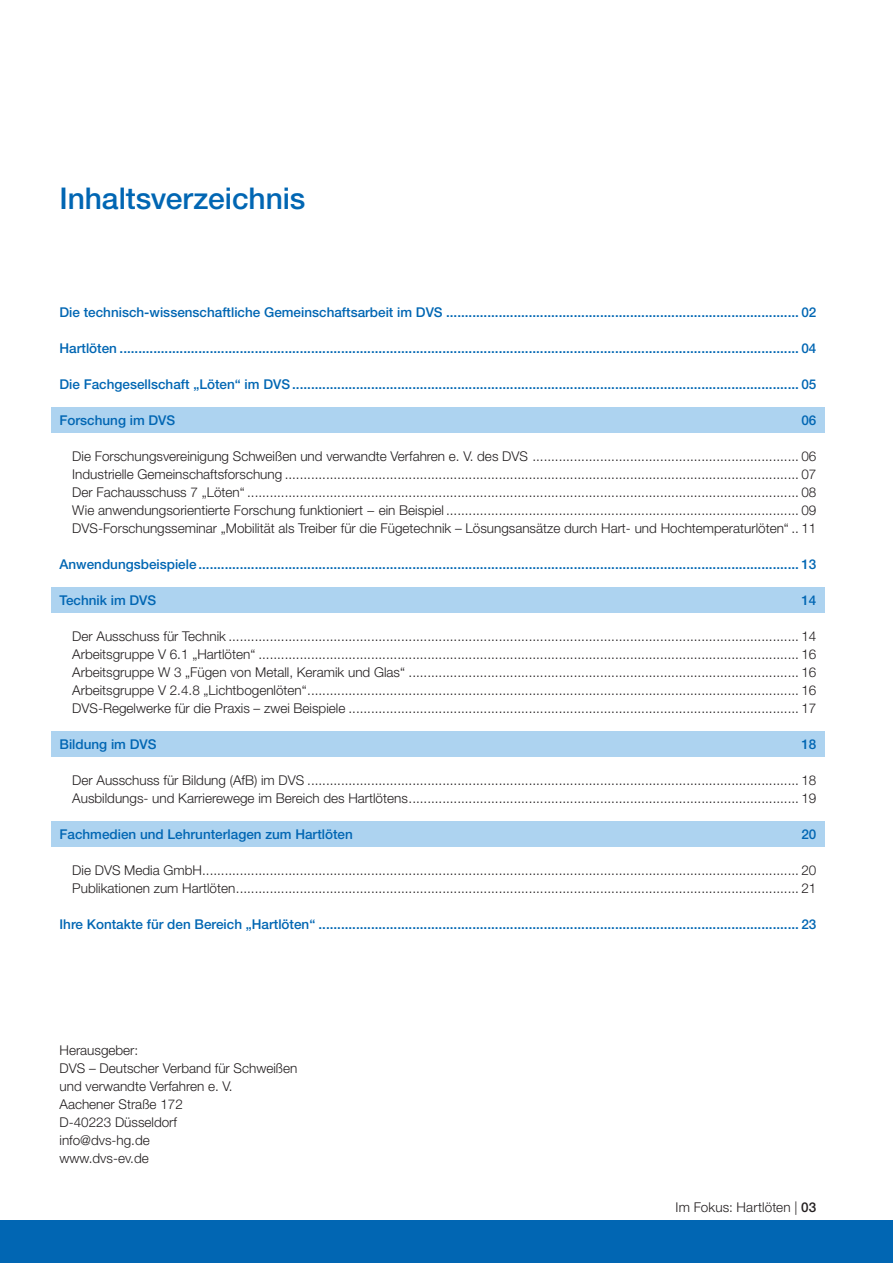
<style>
.page{position:relative;width:893px;height:1263px;background:#fff}
.page>*{position:absolute;margin:0;border:0;box-sizing:border-box;transform-origin:0 0}
.t1{font:500 30px "Helvetica Neue LT Std";letter-spacing:-.005em;color:#0166b3}
.t2{font:300 13.5px/18px "Helvetica Neue LT Pro";color:#231f20}
.t3{font:500 13.5px "Helvetica Neue LT Std";color:#0166b3}
.s1{font-family:"Helvetica Neue LT Std";font-weight:500}
</style>
<div class="page">
<div style="left:0;top:1220px;width:893px;height:43px;background:#0166b3"></div>
<div style="left:51px;top:407px;width:774px;height:26px;background:#add3f0"></div>
<div style="left:51px;top:588px;width:774px;height:25px;background:#add3f0"></div>
<div style="left:51px;top:731px;width:774px;height:26px;background:#add3f0"></div>
<div style="left:51px;top:821px;width:774px;height:26px;background:#add3f0"></div>
<h1 class="t1" style="left:60px;top:181px;width:247px">Inhaltsverzeichnis</h1>
<p class="t3" style="left:60px;top:304px;width:758px">Die technisch-wissenschaftliche Gemeinschaftsarbeit im DVS .............................................................................................. 02</p>
<p class="t3" style="left:60px;top:340px;width:758px">Hartlöten ..................................................................................................................................................................................... 04</p>
<p class="t3" style="left:60px;top:376px;width:758px">Die Fachgesellschaft „Löten“ im DVS ....................................................................................................................................... 05</p>
<p class="t3" style="left:60px;top:413px;width:117px">Forschung im DVS</p>
<p class="t3" style="left:801px;top:413px;width:17px">06</p>
<p class="t2" style="left:72px;top:447px;width:746px;text-align:justify">Die Forschungsvereinigung Schweißen und verwandte Verfahren e. V. des DVS ....................................................................... 06<br>Industrielle Gemeinschaftsforschung ......................................................................................................................................... 07<br>Der Fachausschuss 7 „Löten“ ................................................................................................................................................... 08<br>Wie anwendungsorientierte Forschung funktioniert − ein Beispiel .............................................................................................. 09<br>DVS-Forschungsseminar „Mobilität als Treiber für die Fügetechnik – Lösungsansätze durch Hart- und Hochtemperaturlöten“ .. 11</p>
<p class="t3" style="left:60px;top:556px;width:758px">Anwendungsbeispiele................................................................................................................................................................ 13</p>
<p class="t3" style="left:60px;top:592px;width:98px">Technik im DVS</p>
<p class="t3" style="left:801px;top:592px;width:17px">14</p>
<p class="t2" style="left:72px;top:627px;width:746px;text-align:justify">Der Ausschuss für Technik ........................................................................................................................................................ 14<br>Arbeitsgruppe V 6.1 „Hartlöten“ ................................................................................................................................................ 16<br>Arbeitsgruppe W 3 „Fügen von Metall, Keramik und Glas“ ........................................................................................................ 16<br>Arbeitsgruppe V 2.4.8 „Lichtbogenlöten“................................................................................................................................... 16<br>DVS-Regelwerke für die Praxis – zwei Beispiele ........................................................................................................................ 17</p>
<p class="t3" style="left:60px;top:736px;width:99px">Bildung im DVS</p>
<p class="t3" style="left:801px;top:736px;width:17px">18</p>
<p class="t2" style="left:72px;top:771px;width:746px">Der Ausschuss für Bildung (AfB) im DVS ................................................................................................................................... 18<br>Ausbildungs- und Karrierewege im Bereich des Hartlötens........................................................................................................ 19</p>
<p class="t3" style="left:60px;top:826px;width:295px">Fachmedien und Lehrunterlagen zum Hartlöten</p>
<p class="t3" style="left:801px;top:826px;width:17px">20</p>
<p class="t2" style="left:72px;top:861px;width:746px">Die DVS Media GmbH............................................................................................................................................................... 20<br>Publikationen zum Hartlöten...................................................................................................................................................... 21</p>
<p class="t3" style="left:60px;top:916px;width:758px">Ihre Kontakte für den Bereich „Hartlöten“ ................................................................................................................................ 23</p>
<p class="t2" style="left:60px;top:1041px;width:239px">Herausgeber:<br>DVS – Deutscher Verband für Schweißen und verwandte Verfahren e. V.<br>Aachener Straße 172<br>D-40223 Düsseldorf<br>info@dvs-hg.de<br>www.dvs-ev.de</p>
<p class="t2" style="left:676px;top:1198px;width:142px">Im Fokus: Hartlöten | <span class="s1">03</span></p>
</div>
